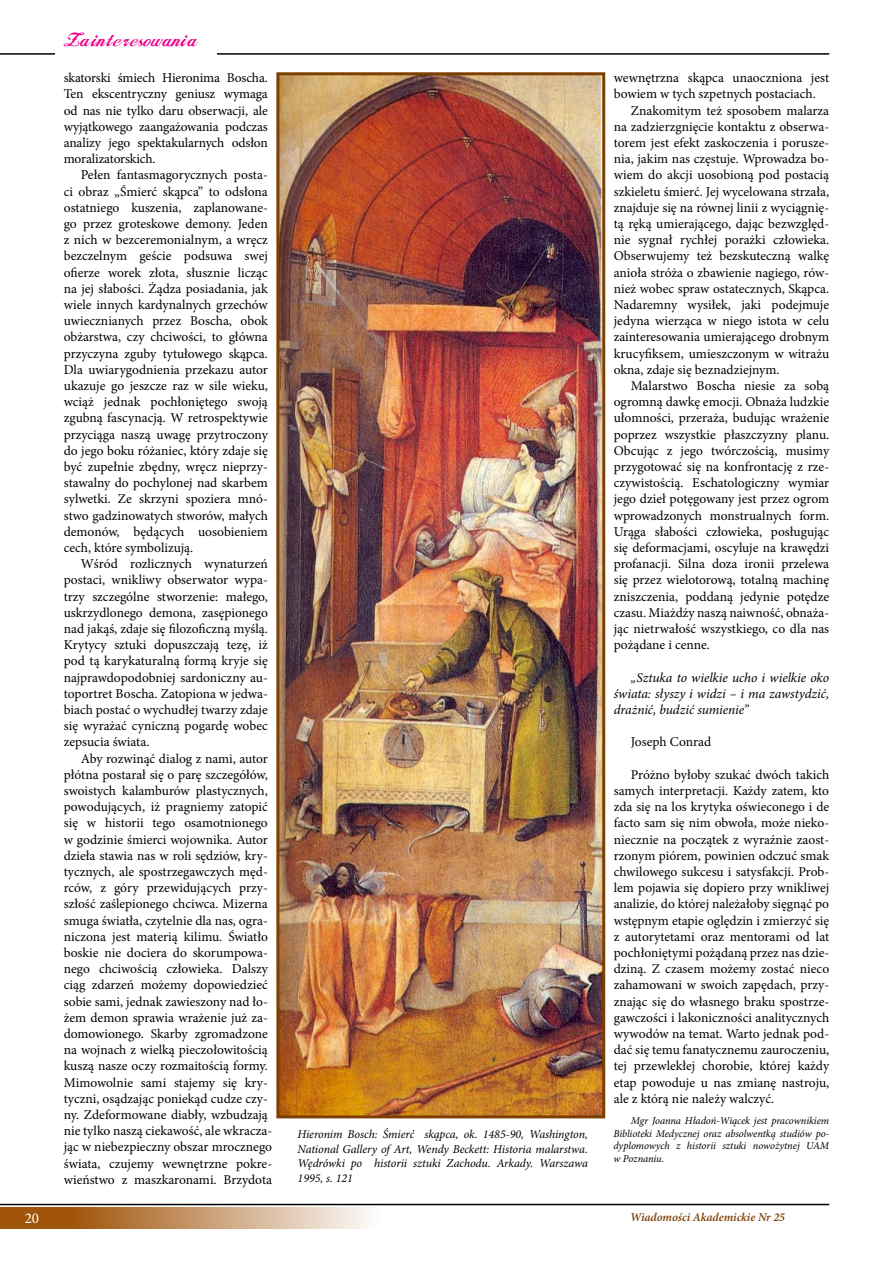
<style>
.page{position:relative;width:893px;height:1263px;background:#fff}
.page>*{position:absolute;margin:0;border:0;box-sizing:border-box;transform-origin:0 0}
.t1{font:18px "FL Starogrecki 1";letter-spacing:.02em;color:#ec008c}
.t2{font:15px "Minion Pro";color:#fff}
.t3{font:13.5px/16.2px "Minion Pro";color:#000;text-align:justify}
.t4{font:italic 13.5px/16.2px "Minion Pro";letter-spacing:-.005em;color:#000;text-align:justify}
.t5{font:italic 12px/14.4px "Minion Pro";letter-spacing:-.01em;color:#000;text-align:justify}
.t6{font:italic 600 12px "Minion Pro";letter-spacing:-.005em;color:#7c3f00}
.t7{font:italic 10.5px/12.6px "Minion Pro";letter-spacing:-.01em;color:#000;text-align:justify}
</style>
<div class="page">
<svg style="left:4px;top:1208px;width:366px;height:21px;background:#c5976a"></svg>
<hr style="left:0;top:1204px;width:829px;height:1px;background:#000">
<hr style="left:0;top:53px;width:829px;height:2px;background:#000">
<hr style="left:0;top:1208px;width:4px;height:21px;background:#a1550b">
<div style="left:55px;top:35px;width:162px;height:29px;background:#fff"></div>
<img style="left:280px;top:76px;width:321px;height:1038px">
<div style="left:276px;top:72px;width:329px;height:1046px;border:3px solid #7c3f00"></div>
<h1 class="t1" style="left:64px;top:30px;width:134px">Zainteresowania</h1>
<p class="t3" style="left:64px;top:70px;width:206px">skatorski śmiech Hieronima Boscha.<br>Ten ekscentryczny geniusz wymaga od nas nie tylko daru obserwacji, ale wyjątkowego zaangażowania podczas analizy jego spektakularnych odsłon moralizatorskich.</p>
<p class="t3" style="left:64px;top:167px;width:206px;text-indent:17px">Pełen fantasmagorycznych posta&shy;ci obraz „Śmierć skąpca” to odsłona ostatniego kuszenia, zaplanowane&shy;go przez groteskowe demony. Jeden z nich w bezceremonialnym, a wręcz bezczelnym geście podsuwa swej ofierze worek złota, słusznie licząc na jej słabości. Żądza posiadania, jak wiele innych kardynalnych grzechów uwiecznianych przez Boscha, obok obżarstwa, czy chciwości, to główna przyczyna zguby tytułowego skąpca.<br>Dla uwiarygodnienia przekazu autor ukazuje go jeszcze raz w sile wieku, wciąż jednak pochłoniętego swoją zgubną fascynacją. W retrospektywie przyciąga naszą uwagę przytroczony do jego boku różaniec, który zdaje się być zupełnie zbędny, wręcz nieprzy&shy;stawalny do pochylonej nad skarbem sylwetki. Ze skrzyni spoziera mnó&shy;stwo gadzinowatych stworów, małych demonów, będących uosobieniem cech, które symbolizują.</p>
<p class="t3" style="left:64px;top:556px;width:206px;text-indent:17px">Wśród rozlicznych wynaturzeń postaci, wnikliwy obserwator wypa&shy;trzy szczególne stworzenie: małego, uskrzydlonego demona, zasępionego nad jakąś, zdaje się filozoficzną myślą.<br>Krytycy sztuki dopuszczają tezę, iż pod tą karykaturalną formą kryje się najprawdopodobniej sardoniczny au&shy;toportret Boscha. Zatopiona w jedwa&shy;biach postać o wychudłej twarzy zdaje się wyrażać cyniczną pogardę wobec zepsucia świata.</p>
<p class="t3" style="left:64px;top:750px;width:210px;text-align:left;text-indent:17px">Aby rozwinąć dialog z nami, autor płótna postarał się o parę szczegółów, swoistych kalamburów plastycznych, powodujących, iż pragniemy zatopić się w historii tego osamotnionego w godzinie śmierci wojownika. Autor dzieła stawia nas w roli sędziów, kry&shy;tycznych, ale spostrzegawczych męd&shy;rców, z góry przewidujących przy&shy;szłość zaślepionego chciwca. Mizerna smuga światła, czytelnie dla nas, ogra&shy;niczona jest materią kilimu. Światło boskie nie dociera do skorumpowa&shy;nego chciwością człowieka. Dalszy ciąg zdarzeń możemy dopowiedzieć sobie sami, jednak zawieszony nad ło&shy;żem demon sprawia wrażenie już za&shy;domowionego. Skarby zgromadzone na wojnach z wielką pieczołowitością kuszą nasze oczy rozmaitością formy.<br>Mimowolnie sami stajemy się kry&shy;tyczni, osądzając poniekąd cudze czy&shy;ny. Zdeformowane diabły, wzbudzają nie tylko naszą ciekawość, ale wkracza&shy;jąc w niebezpieczny obszar mrocznego świata, czujemy wewnętrzne pokre&shy;wieństwo z maszkaronami. Brzydota</p>
<p class="t5" style="left:298px;top:1127px;width:292px">Hieronim Bosch: Śmierć skąpca, ok. 1485-90, Washington, National Gallery of Art, Wendy Beckett: Historia malarstwa.<br>Wędrówki po historii sztuki Zachodu. Arkady. Warszawa 1995, s. 121</p>
<p class="t3" style="left:614px;top:70px;width:217px">wewnętrzna skąpca unaoczniona jest</p>
<p class="t3" style="left:614px;top:86px;width:203px">bowiem w tych szpetnych postaciach.</p>
<p class="t3" style="left:631px;top:102px;width:200px">Znakomitym też sposobem malarza</p>
<p class="t3" style="left:614px;top:118px;width:217px">na zadzierzgnięcie kontaktu z obserwa-</p>
<p class="t3" style="left:614px;top:135px;width:217px">torem jest efekt zaskoczenia i porusze-</p>
<p class="t3" style="left:614px;top:151px;width:217px">nia, jakim nas częstuje. Wprowadza bo-</p>
<p class="t3" style="left:614px;top:167px;width:217px">wiem do akcji uosobioną pod postacią</p>
<p class="t3" style="left:614px;top:183px;width:217px">szkieletu śmierć. Jej wycelowana strzała,</p>
<p class="t3" style="left:614px;top:199px;width:217px">znajduje się na równej linii z wyciągnię-</p>
<p class="t3" style="left:614px;top:216px;width:217px">tą ręką umierającego, dając bezwzględ-</p>
<p class="t3" style="left:614px;top:232px;width:217px">nie sygnał rychłej porażki człowieka.</p>
<p class="t3" style="left:614px;top:248px;width:217px">Obserwujemy też bezskuteczną walkę</p>
<p class="t3" style="left:614px;top:264px;width:217px">anioła stróża o zbawienie nagiego, rów-</p>
<p class="t3" style="left:614px;top:280px;width:217px">nież wobec spraw ostatecznych, Skąpca.</p>
<p class="t3" style="left:614px;top:297px;width:217px">Nadaremny wysiłek, jaki podejmuje</p>
<p class="t3" style="left:614px;top:313px;width:217px">jedyna wierząca w niego istota w celu</p>
<p class="t3" style="left:614px;top:329px;width:217px">zainteresowania umierającego drobnym</p>
<p class="t3" style="left:614px;top:345px;width:217px">krucyfiksem, umieszczonym w witrażu</p>
<p class="t3" style="left:614px;top:361px;width:167px">okna, zdaje się beznadziejnym.</p>
<p class="t3" style="left:631px;top:378px;width:200px">Malarstwo Boscha niesie za sobą</p>
<p class="t3" style="left:614px;top:394px;width:217px">ogromną dawkę emocji. Obnaża ludzkie</p>
<p class="t3" style="left:614px;top:410px;width:217px">ułomności, przeraża, budując wrażenie</p>
<p class="t3" style="left:614px;top:426px;width:217px">poprzez wszystkie płaszczyzny planu.</p>
<p class="t3" style="left:614px;top:442px;width:217px">Obcując z jego twórczością, musimy</p>
<p class="t3" style="left:614px;top:459px;width:217px">przygotować się na konfrontację z rze-</p>
<p class="t3" style="left:614px;top:475px;width:217px">czywistością. Eschatologiczny wymiar</p>
<p class="t3" style="left:614px;top:491px;width:217px">jego dzieł potęgowany jest przez ogrom</p>
<p class="t3" style="left:614px;top:507px;width:217px">wprowadzonych monstrualnych form.</p>
<p class="t3" style="left:614px;top:523px;width:217px">Urąga słabości człowieka, posługując</p>
<p class="t3" style="left:614px;top:540px;width:217px">się deformacjami, oscyluje na krawędzi</p>
<p class="t3" style="left:614px;top:556px;width:217px">profanacji. Silna doza ironii przelewa</p>
<p class="t3" style="left:614px;top:572px;width:217px">się przez wielotorową, totalną machinę</p>
<p class="t3" style="left:614px;top:588px;width:217px">zniszczenia, poddaną jedynie potędze</p>
<p class="t3" style="left:614px;top:604px;width:217px">czasu. Miażdży naszą naiwność, obnaża-</p>
<p class="t3" style="left:614px;top:621px;width:217px">jąc nietrwałość wszystkiego, co dla nas</p>
<p class="t3" style="left:614px;top:637px;width:98px">pożądane i cenne.</p>
<p class="t4" style="left:614px;top:669px;width:217px;text-indent:17px">„Sztuka to wielkie ucho i wielkie oko świata: słyszy i widzi – i ma zawstydzić, drażnić, budzić sumienie”</p>
<p class="t3" style="left:631px;top:734px;width:82px">Joseph Conrad</p>
<p class="t3" style="left:614px;top:766px;width:217px;text-indent:17px">Próżno byłoby szukać dwóch takich samych interpretacji. Każdy zatem, kto zda się na los krytyka oświeconego i de facto sam się nim obwoła, może nieko&shy;niecznie na początek z wyraźnie zaost&shy;rzonym piórem, powinien odczuć smak chwilowego sukcesu i satysfakcji. Prob&shy;lem pojawia się dopiero przy wnikliwej analizie, do której należałoby sięgnąć po wstępnym etapie oględzin i zmierzyć się z autorytetami oraz mentorami od lat pochłoniętymi pożądaną przez nas dzie&shy;dziną. Z czasem możemy zostać nieco zahamowani w swoich zapędach, przy&shy;znając się do własnego braku spostrze&shy;gawczości i lakoniczności analitycznych wywodów na temat. Warto jednak pod&shy;dać się temu fanatycznemu zauroczeniu, tej przewlekłej chorobie, której każdy etap powoduje u nas zmianę nastroju, ale z którą nie należy walczyć.</p>
<p class="t7" style="left:613px;top:1114px;width:217px;text-indent:17px">Mgr Joanna Hładoń-Wiącek jest pracownikiem Biblioteki Medycznej oraz absolwentką studiów po&shy;dyplomowych z historii sztuki nowożytnej UAM w Poznaniu.</p>
<p class="t2" style="left:25px;top:1208px;width:16px">20</p>
<p class="t6" style="left:630px;top:1210px;width:156px">Wiadomości Akademickie Nr 25</p>
</div>
